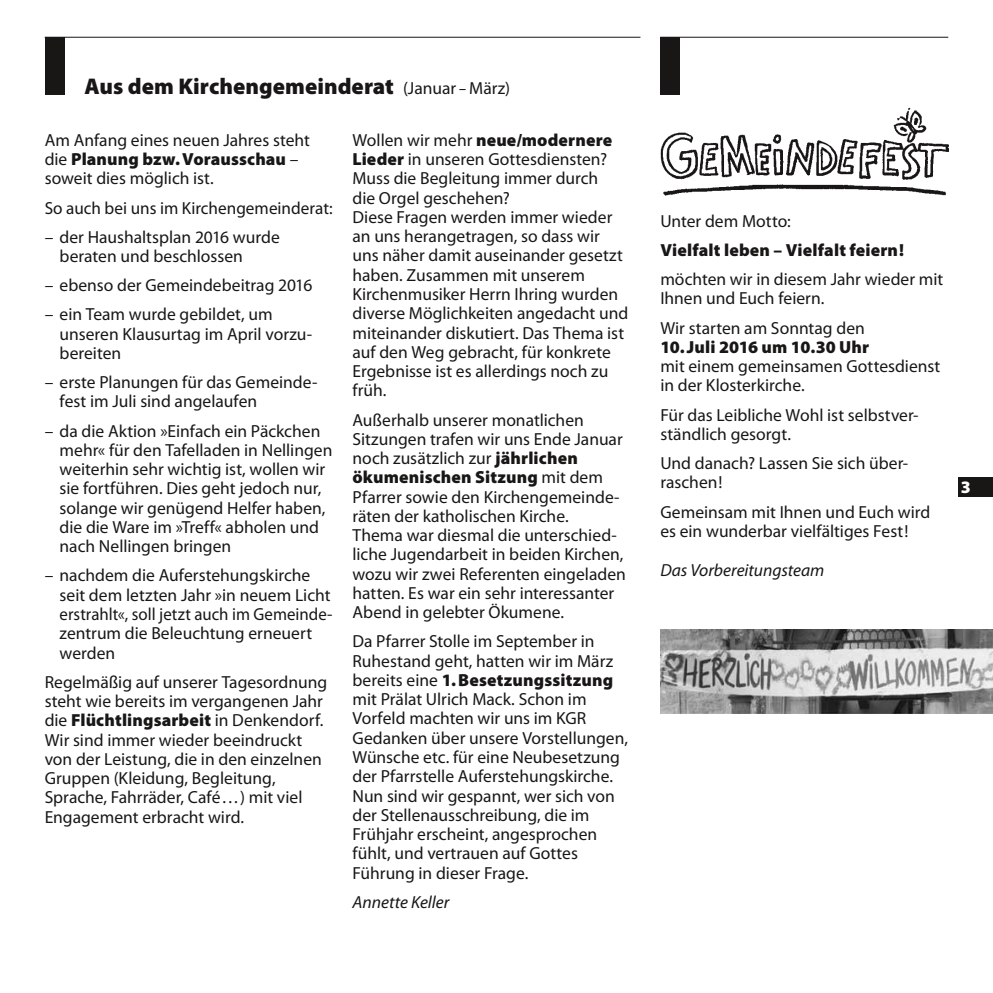
<style>
.page{position:relative;width:993px;height:993px;background:#fff}
.page>*{position:absolute;margin:0;border:0;box-sizing:border-box;transform-origin:0 0}
.t1{font:900 22.75px "Myriad Pro";color:#181716}
.t2{font:17.5px/19.2px "Myriad Pro";color:#181716}
.t3{font:900 17.5px "Myriad Pro";letter-spacing:.01em;color:#181716}
.t4{font:italic 17.5px "Myriad Pro";color:#181716}
.t5{font:900 17.5px "Myriad Pro";color:#fff}
.s1{font-weight:400;font-size:17.5px}
.s2{font-weight:900}
</style>
<div class="page">
<div style="left:957px;top:476px;width:35px;height:20px;background:#181716"></div>
<hr style="left:45px;top:37px;width:595px;height:1px;background:#181716">
<hr style="left:660px;top:37px;width:287px;height:1px;background:#181716">
<div style="left:45px;top:37px;width:19px;height:57px;background:#181716"></div>
<div style="left:660px;top:37px;width:20px;height:57px;background:#181716"></div>
<img style="left:660px;top:629px;width:332px;height:84px">
<img style="left:660px;top:108px;width:287px;height:87px">
<h1 class="t1" style="left:84px;top:71px;width:427px">Aus dem Kirchengemeinderat <span class="s1">(Januar – März)</span></h1>
<p class="t2" style="left:45px;top:130px;width:267px">Am Anfang eines neuen Jahres steht die <span class="s2">Planung bzw.Vorausschau</span> – soweit dies möglich ist.</p>
<p class="t2" style="left:45px;top:198px;width:289px">So auch bei uns im Kirchengemeinderat:</p>
<p class="t2" style="left:60px;top:227px;width:222px;text-indent:-15px">– der Haushaltsplan 2016 wurde beraten und beschlossen</p>
<p class="t2" style="left:45px;top:275px;width:269px">– ebenso der Gemeindebeitrag 2016</p>
<p class="t2" style="left:60px;top:304px;width:254px;text-indent:-15px">– ein Team wurde gebildet, um unseren Klausurtag im April vorzu&shy;bereiten</p>
<p class="t2" style="left:60px;top:372px;width:259px;text-indent:-15px">– erste Planungen für das Gemeinde&shy;fest im Juli sind angelaufen</p>
<p class="t2" style="left:60px;top:420px;width:274px;text-indent:-15px">– da die Aktion »Einfach ein Päckchen mehr« für den Tafelladen in Nellingen weiterhin sehr wichtig ist, wollen wir sie fortführen. Dies geht jedoch nur, solange wir genügend Helfer haben, die die Ware im »Treff« abholen und nach Nellingen bringen</p>
<p class="t2" style="left:60px;top:565px;width:274px;text-indent:-15px">– nachdem die Auferstehungskirche seit dem letzten Jahr »in neuem Licht erstrahlt«, soll jetzt auch im Gemeinde&shy;zentrum die Beleuchtung erneuert werden</p>
<p class="t2" style="left:45px;top:671px;width:284px">Regelmäßig auf unserer Tagesordnung steht wie bereits im vergangenen Jahr die <span class="s2">Flüchtlingsarbeit</span> in Denkendorf.<br>Wir sind immer wieder beeindruckt von der Leistung, die in den einzelnen Gruppen (Kleidung, Begleitung, Sprache, Fahrräder, Café. . .) mit viel Engagement erbracht wird.</p>
<p class="t2" style="left:352px;top:130px;width:277px">Wollen wir mehr <span class="s2">neue/modernere<br>Lieder</span> in unseren Gottesdiensten?<br>Muss die Begleitung immer durch<br>die Orgel geschehen?<br>Diese Fragen werden immer wieder an uns herangetragen, so dass wir uns näher damit auseinander gesetzt haben. Zusammen mit unserem<br>Kirchenmusiker Herrn Ihring wurden diverse Möglichkeiten angedacht und miteinander diskutiert. Das Thema ist auf den Weg gebracht, für konkrete<br>Ergebnisse ist es allerdings noch zu früh.</p>
<p class="t2" style="left:352px;top:409px;width:275px">Außerhalb unserer monatlichen Sitzungen trafen wir uns Ende Januar noch zusätzlich zur <span class="s2">jährlichen ökumenischen Sitzung</span> mit dem Pfarrer sowie den Kirchengemeinde&shy;räten der katholischen Kirche.<br>Thema war diesmal die unterschied&shy;liche Jugendarbeit in beiden Kirchen, wozu wir zwei Referenten eingeladen hatten. Es war ein sehr interessanter Abend in gelebter Ökumene.</p>
<p class="t2" style="left:352px;top:631px;width:277px">Da Pfarrer Stolle im September in Ruhestand geht, hatten wir im März bereits eine <span class="s2">1.Besetzungssitzung </span>mit Prälat Ulrich Mack. Schon im Vorfeld machten wir uns im KGR Gedanken über unsere Vorstellungen, Wünsche etc. für eine Neubesetzung der Pfarrstelle Auferstehungskirche.<br>Nun sind wir gespannt, wer sich von der Stellenausschreibung, die im Frühjahr erscheint, angesprochen fühlt, und vertrauen auf Gottes Führung in dieser Frage.</p>
<p class="t4" style="left:352px;top:890px;width:98px">Annette Keller</p>
<p class="t2" style="left:660px;top:211px;width:132px">Unter dem Motto:</p>
<p class="t3" style="left:660px;top:238px;width:245px">Vielfalt leben – Vielfalt feiern!</p>
<p class="t2" style="left:660px;top:269px;width:284px">möchten wir in diesem Jahr wieder mit<br>Ihnen und Euch feiern.</p>
<p class="t2" style="left:660px;top:318px;width:206px">Wir starten am Sonntag den</p>
<p class="t3" style="left:660px;top:335px;width:210px">10. Juli 2016 um 10.30 Uhr</p>
<p class="t2" style="left:660px;top:356px;width:281px">mit einem gemeinsamen Gottesdienst in der Klosterkirche.</p>
<p class="t2" style="left:660px;top:405px;width:260px">Für das Leibliche Wohl ist selbstver&shy;ständlich gesorgt.</p>
<p class="t2" style="left:660px;top:453px;width:249px">Und danach? Lassen Sie sich über&shy;raschen!</p>
<p class="t2" style="left:660px;top:501px;width:271px">Gemeinsam mit Ihnen und Euch wird es ein wunderbar vielfältiges Fest!</p>
<p class="t4" style="left:660px;top:559px;width:165px">Das Vorbereitungsteam</p>
<p class="t5" style="left:960px;top:475px;width:12px">3</p>
</div>
